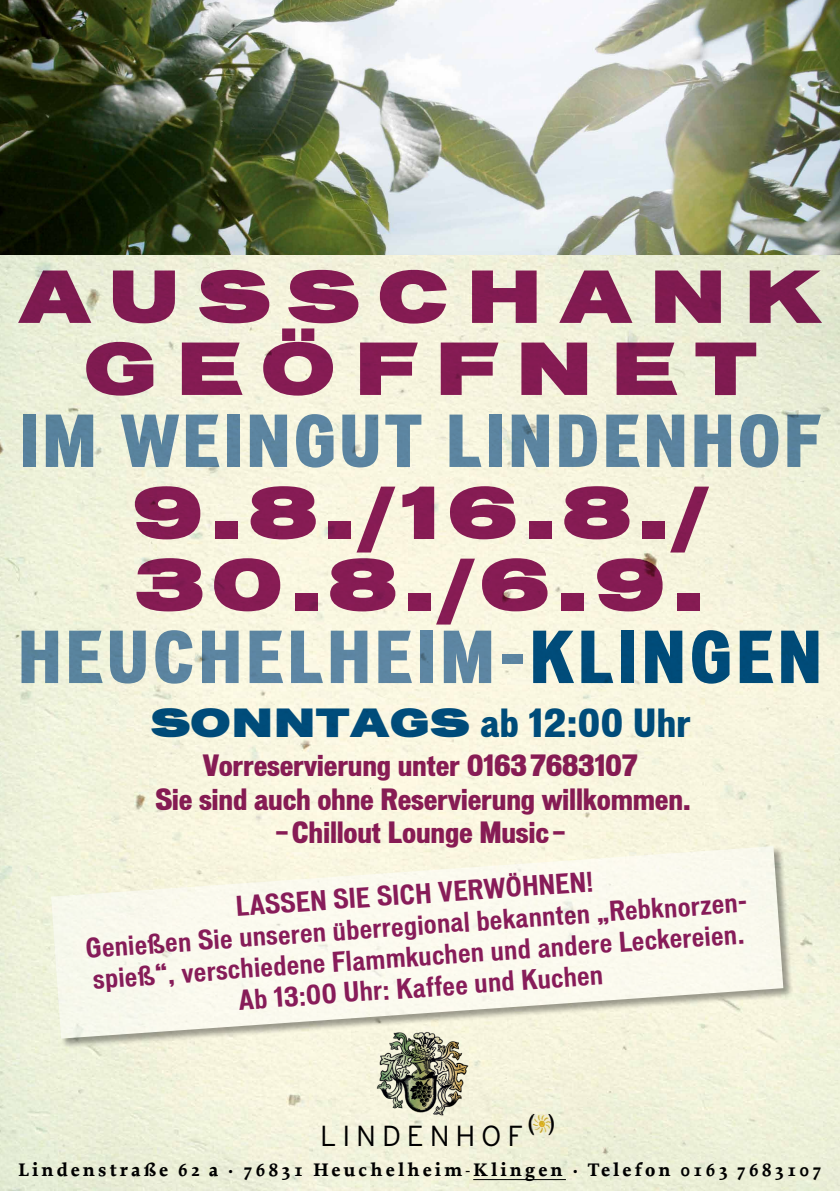
<style>
.page{position:relative;width:840px;height:1191px;background:#fff}
.page>*{position:absolute;margin:0;border:0;box-sizing:border-box;transform-origin:0 0}
.t1{font:68px/72px "Vonnes TT Black Ext";letter-spacing:.24em;color:#8a1d60;text-align:center}
.t2{font:68px "Vonnes TT Black Cond";letter-spacing:.06em;color:#5f8ab8}
.t3{font:37px "Vonnes TT Black Cond";letter-spacing:.01em;color:#004f8b}
.t4{font:300 29px "Interstate";letter-spacing:.2em;color:#000}
.t5{font:28.6px "Compatil Exquisit LT";color:#000}
.t6{font:28px/33.2px "Vonnes TT Black Cond";letter-spacing:-.01em;color:#8a1d60;text-align:center}
.t7{font:700 condensed 26px/31.2px "Vonnes";color:#8a1d60;text-align:center}
.t8{font:700 19.2px "Proforma";letter-spacing:.16em;color:#000}
.s1{color:#004f8b}
.s2{font-family:"Vonnes TT Black Ext"}
</style>
<div class="page">
<img style="left:0;top:254px;width:839px;height:937px">
<img style="left:0;top:0;width:839px;height:254px">
<img style="left:531px;top:1115px;width:19px;height:18px">
<img style="left:374px;top:1049px;width:95px;height:68px">
<hr style="left:473px;top:1179px;width:92px;height:1px;background:#000">
<div style="left:51px;top:846px;width:742px;height:203px;background:#000;opacity:.75"></div>
<svg style="left:51px;top:846px;width:731px;height:192px;fill:#faf9ed"></svg>
<h1 class="t1" style="left:18px;top:260px;width:804px">AUSSCHANK<br>GEÖFFNET</h1>
<h1 class="t2" style="left:19px;top:401px;width:802px">IM WEINGUT LINDENHOF</h1>
<h1 class="t1" style="left:131px;top:476px;width:579px;text-align:left">9.8./16.8./<br>30.8./6.9.</h1>
<h1 class="t2" style="left:18px;top:617px;width:804px">HEUCHELHEIM-<span class="s1">KLINGEN</span></h1>
<h2 class="t3" style="left:150px;top:701px;width:541px"><span class="s2">SONNTAGS</span> ab 12:00 Uhr</h2>
<p class="t6" style="left:155px;top:749px;width:537px">Vorreservierung unter 01637683107<br>Sie sind auch ohne Reservierung willkommen. —Chillout Lounge Music—</p>
<p class="t7" style="left:83px;top:901px;width:667px;rotate:-4deg">LASSEN SIE SICH VERWÖHNEN!<br>Genießen Sie unseren überregional bekannten „Rebknorzen&shy;spieß“, verschiedene Flammkuchen und andere Leckereien.<br>Ab 13:00 Uhr: Kaffee und Kuchen</p>
<p class="t5" style="left:526px;top:1107px;width:31px">( )</p>
<p class="t4" style="left:320px;top:1119px;width:205px">LINDENHOF</p>
<p class="t8" style="left:18px;top:1157px;width:804px">Lindenstraße 62 a · 76831 Heuchelheim-Klingen · Telefon 0163 7683107</p>
</div>
